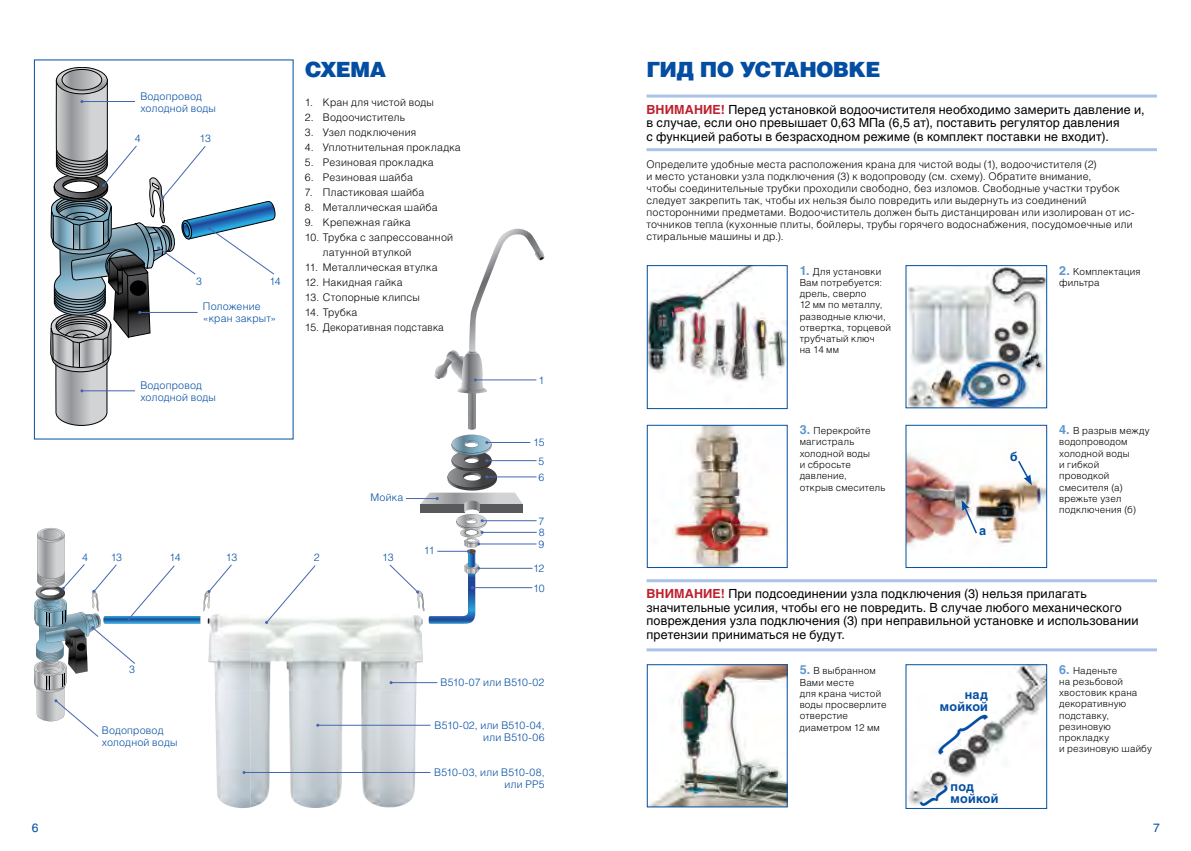
<style>
.page{position:relative;width:1191px;height:851px;background:#fff}
.page>*{position:absolute;margin:0;border:0;box-sizing:border-box;transform-origin:0 0}
.t1{font:21px "Helios Black C";letter-spacing:-.035em;color:#034ea2}
.t2{font:12.45px/13.5px "Helios";letter-spacing:.01em;color:#000}
.t3{font:700 12.45px/12px "Helios";letter-spacing:.02em;color:#034ea2;text-align:right}
.t4{font:700 12.45px "Helios";color:#bd202e}
.t5{font:12px "Helios";color:#034ea2}
.t6{font:300 10.5px/12px "Helios";letter-spacing:.02em;color:#000}
.t7{font:300 10.5px/12px "Helios";letter-spacing:.015em;color:#034ea2}
.t8{font:300 9.75px/11.2px "Helios";letter-spacing:.02em;color:#000}
.s1{font-weight:700;color:#bd202e}
.s2{font-weight:700;font-size:12.45px;color:#5d97d1}
</style>
<div class="page">
<img style="left:232px;top:617px;width:191px;height:73px">
<img style="left:216px;top:690px;width:200px;height:79px">
<img style="left:216px;top:768px;width:121px;height:40px">
<img style="left:337px;top:768px;width:43px;height:38px">
<img style="left:380px;top:768px;width:35px;height:40px">
<div style="left:34px;top:60px;width:259px;height:379px;border:1px solid #034ea2"></div>
<svg style="left:51px;top:67px;width:224px;height:358px"></svg>
<svg style="left:389px;top:229px;width:155px;height:395px"></svg>
<svg style="left:265px;top:565px;width:51px;height:59px"></svg>
<svg style="left:34px;top:528px;width:198px;height:209px"></svg>
<hr style="left:646px;top:94px;width:511px;height:3px;background:#aac3e6">
<hr style="left:646px;top:148px;width:511px;height:3px;background:#aac3e6">
<img style="left:649px;top:267px;width:136px;height:115px">
<div style="left:647px;top:265px;width:140px;height:144px;border:1px solid #034ea2"></div>
<img style="left:907px;top:267px;width:138px;height:139px">
<div style="left:905px;top:265px;width:142px;height:143px;border:1px solid #034ea2"></div>
<img style="left:672px;top:427px;width:99px;height:139px">
<div style="left:647px;top:425px;width:140px;height:143px;border:1px solid #034ea2"></div>
<img style="left:649px;top:666px;width:136px;height:139px">
<div style="left:647px;top:664px;width:140px;height:143px;border:1px solid #034ea2"></div>
<img style="left:907px;top:452px;width:138px;height:95px">
<div style="left:905px;top:425px;width:142px;height:143px;border:1px solid #034ea2"></div>
<svg style="left:1016px;top:459px;width:16px;height:26px"></svg>
<svg style="left:961px;top:500px;width:17px;height:35px"></svg>
<hr style="left:646px;top:579px;width:511px;height:3px;background:#aac3e6">
<hr style="left:646px;top:648px;width:511px;height:3px;background:#aac3e6">
<img style="left:908px;top:666px;width:137px;height:139px">
<div style="left:905px;top:664px;width:142px;height:144px;border:1px solid #034ea2"></div>
<hr style="left:391px;top:682px;width:46px;height:1px;background:#4665af">
<hr style="left:318px;top:724px;width:112px;height:1px;background:#4665af">
<hr style="left:244px;top:772px;width:186px;height:1px;background:#4665af">
<svg style="left:935px;top:710px;width:53px;height:44px"></svg>
<svg style="left:919px;top:785px;width:31px;height:24px"></svg>
<p class="t7" style="left:140px;top:90px;width:77px">Водопровод холодной воды</p>
<p class="t7" style="left:135px;top:132px;width:7px">4</p>
<p class="t7" style="left:200px;top:132px;width:13px">13</p>
<p class="t7" style="left:196px;top:275px;width:7px">3</p>
<p class="t7" style="left:269px;top:275px;width:13px">14</p>
<p class="t7" style="left:203px;top:300px;width:75px">Положение «кран закрыт»</p>
<p class="t7" style="left:140px;top:379px;width:77px">Водопровод холодной воды</p>
<h1 class="t1" style="left:305px;top:56px;width:82px">схема</h1>
<p class="t6" style="left:305px;top:96px;width:130px">1. Кран для чистой воды</p>
<p class="t6" style="left:305px;top:111px;width:102px">2. Водоочиститель</p>
<p class="t6" style="left:305px;top:126px;width:113px">3. Узел подключения</p>
<p class="t6" style="left:305px;top:141px;width:157px">4. Уплотнительная прокладка</p>
<p class="t6" style="left:305px;top:156px;width:130px">5. Резиновая прокладка</p>
<p class="t6" style="left:305px;top:171px;width:109px">6. Резиновая шайба</p>
<p class="t6" style="left:305px;top:186px;width:121px">7. Пластиковая шайба</p>
<p class="t6" style="left:305px;top:201px;width:134px">8. Металлическая шайба</p>
<p class="t6" style="left:305px;top:216px;width:107px">9. Крепежная гайка</p>
<p class="t6" style="left:323px;top:229px;width:132px;line-height:15px;text-indent:-18px">10. Трубка с запрессованной латунной втулкой</p>
<p class="t6" style="left:305px;top:261px;width:134px">11. Металлическая втулка</p>
<p class="t6" style="left:305px;top:276px;width:99px">12. Накидная гайка</p>
<p class="t6" style="left:305px;top:291px;width:117px">13. Стопорные клипсы</p>
<p class="t6" style="left:305px;top:306px;width:54px">14. Трубка</p>
<p class="t6" style="left:305px;top:321px;width:141px">15. Декоративная подставка</p>
<p class="t7" style="left:370px;top:491px;width:34px">Мойка</p>
<p class="t7" style="left:82px;top:551px;width:7px">4</p>
<p class="t7" style="left:111px;top:551px;width:13px">13</p>
<p class="t7" style="left:169px;top:551px;width:13px">14</p>
<p class="t7" style="left:226px;top:551px;width:13px">13</p>
<p class="t7" style="left:314px;top:551px;width:7px">2</p>
<p class="t7" style="left:382px;top:551px;width:13px">13</p>
<p class="t7" style="left:424px;top:543px;width:12px">11</p>
<p class="t7" style="left:129px;top:663px;width:7px">3</p>
<p class="t7" style="left:538px;top:374px;width:7px">1</p>
<p class="t7" style="left:533px;top:436px;width:13px">15</p>
<p class="t7" style="left:538px;top:452px;width:7px;line-height:16.2px">5<br>6</p>
<p class="t7" style="left:538px;top:515px;width:7px;line-height:11.6px;text-align:justify">7<br>8<br>9</p>
<p class="t7" style="left:533px;top:558px;width:13px;line-height:19.4px">12<br>10</p>
<p class="t7" style="left:102px;top:723px;width:77px">Водопровод холодной воды</p>
<p class="t7" style="left:440px;top:676px;width:105px">B510-07 или B510-02</p>
<p class="t7" style="left:434px;top:718px;width:112px;text-align:right">В510-02, или В510-04, или В510-06</p>
<p class="t7" style="left:434px;top:766px;width:112px;text-align:right">В510-03, или В510-08, или РР5</p>
<h1 class="t1" style="left:646px;top:56px;width:235px">гид по установке</h1>
<p class="t4" style="left:646px;top:102px;width:49px">Внимание</p>
<p class="t2" style="left:646px;top:103px;width:499px;text-indent:74px"><span class="s1">!</span> Перед установкой водоочистителя необходимо замерить давление и, в случае, если оно превышает 0,63 МПа (6,5 ат), поставить регулятор давления<br>с функцией работы в безрасходном режиме (в комплект поставки не входит).</p>
<p class="t6" style="left:646px;top:158px;width:490px">Определите удобные места расположения крана для чистой воды (1), водоочистителя (2)<br>и место установки узла подключения (3) к водопроводу (см. схему). Обратите внимание,<br>чтобы соединительные трубки проходили свободно, без изломов. Свободные участки трубок следует закрепить так, чтобы их нельзя было повредить или выдернуть из соединений посторонними предметами. Водоочиститель должен быть дистанцирован или изолирован от ис&shy;точников тепла (кухонные плиты, бойлеры, трубы горячего водоснабжения, посудомоечные или стиральные машины и др.).</p>
<p class="t8" style="left:799px;top:265px;width:93px"><span class="s2">1.</span> Для установки<br>Вам потребуется: дрель, сверло<br>12 мм по металлу, разводные ключи, отвертка, торцевой трубчатый ключ<br>на 14 мм</p>
<p class="t8" style="left:1059px;top:265px;width:83px"><span class="s2">2.</span> Комплектация фильтра</p>
<p class="t8" style="left:799px;top:425px;width:87px"><span class="s2">3.</span> Перекройте магистраль холодной воды<br>и сбросьте давление,<br>открыв смеситель</p>
<p class="t8" style="left:1059px;top:425px;width:92px"><span class="s2">4.</span> В разрыв между водопроводом холодной воды<br>и гибкой проводкой смесителя (а) врежьте узел подключения (б)</p>
<p class="t3" style="left:1010px;top:450px;width:9px">б</p>
<p class="t3" style="left:979px;top:525px;width:9px">а</p>
<p class="t2" style="left:646px;top:586px;width:493px;text-indent:74px"><span class="s1">!</span> При подсоединении узла подключения (3) нельзя прилагать значительные усилия, чтобы его не повредить. В случае любого механического повреждения узла подключения (3) при неправильной установке и использовании претензии приниматься не будут.</p>
<p class="t4" style="left:646px;top:586px;width:49px">Внимание</p>
<p class="t8" style="left:799px;top:665px;width:88px"><span class="s2">5.</span> В выбранном<br>Вами месте<br>для крана чистой воды просверлите отверстие диаметром 12 мм</p>
<p class="t8" style="left:1059px;top:664px;width:94px"><span class="s2">6.</span> Наденьте<br>на резьбовой хвостовик крана декоративную подставку, резиновую прокладку<br>и резиновую шайбу</p>
<p class="t3" style="left:940px;top:688px;width:49px">над мойкой</p>
<p class="t3" style="left:950px;top:780px;width:49px;text-align:left">под мойкой</p>
<p class="t5" style="left:32px;top:820px;width:8px">6</p>
<p class="t5" style="left:1153px;top:820px;width:8px">7</p>
</div>
